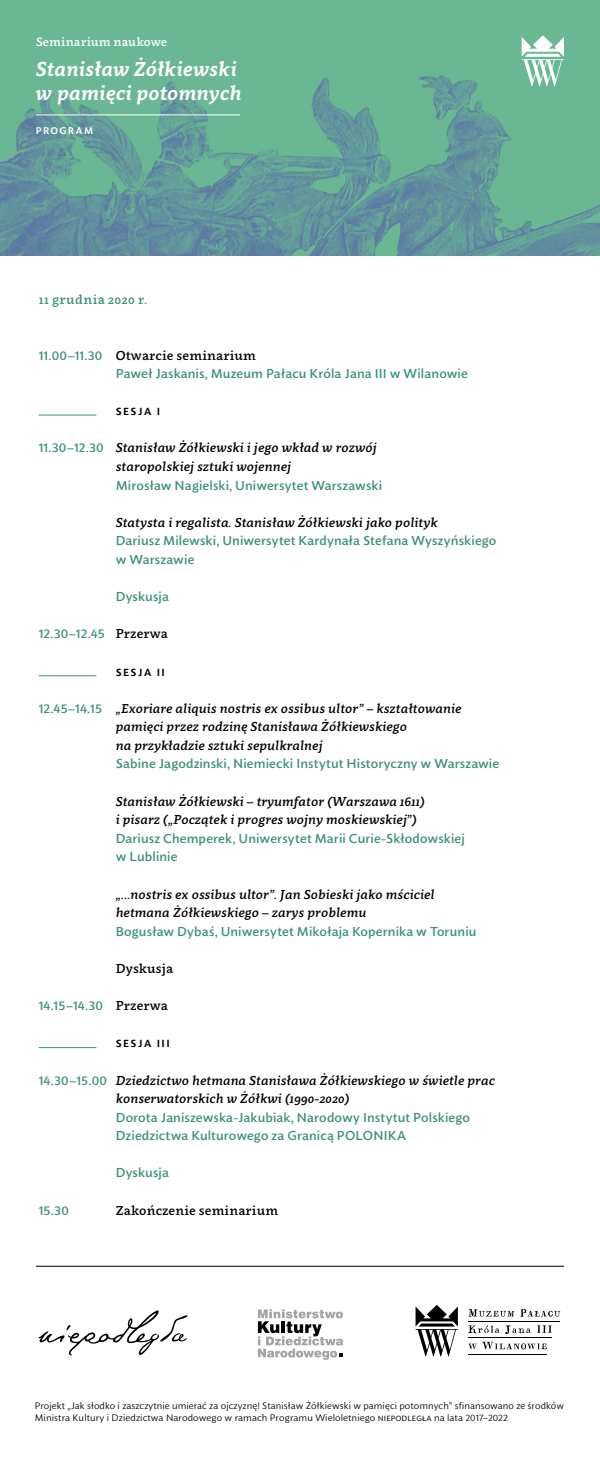
<style>
.page{position:relative;width:600px;height:1460px;background:#fff}
.page>*{position:absolute;margin:0;border:0;box-sizing:border-box;transform-origin:0 0}
.t1{font:italic 700 20px/24px "Clavo";letter-spacing:.005em;color:#fff}
.t2{font:italic 500 12.9px/18.6px "Clavo";letter-spacing:.01em;color:#000}
.t3{font:500 12.9px/18.6px "Lelum Sans";letter-spacing:.01em;color:#3c9178}
.t4{font:500 12.9px "Clavo";letter-spacing:.01em;color:#000}
.t5{font:500 12.9px "Lelum Sans";letter-spacing:.11em;color:#000}
.t6{font:500 12.9px "Clavo";letter-spacing:.03em;color:#3c9178}
.t7{font:500 12px "Clavo";letter-spacing:.005em;color:#fff}
.t8{font:500 12px "Lelum Sans";letter-spacing:.105em;color:#fff}
.t9{font:9.4px/11.2px "Lelum Sans";letter-spacing:.01em;color:#000}
.s1{font-family:"Lelum Sans";color:#3c9178}
.s2{font-family:"Lelum Sans";font-style:normal;color:#3c9178}
.s3{font-family:"Clavo";color:#000}
</style>
<div class="page">
<img style="left:0;top:0;width:600px;height:256px">
<hr style="left:39px;top:415px;width:57px;height:1px;background:#3c9178">
<hr style="left:39px;top:676px;width:57px;height:1px;background:#3c9178">
<hr style="left:39px;top:1047px;width:57px;height:1px;background:#3c9178">
<svg style="left:38px;top:1310px;width:149px;height:45px"></svg>
<svg style="left:258px;top:1309px;width:85px;height:51px"></svg>
<svg style="left:416px;top:1305px;width:42px;height:51px"></svg>
<hr style="left:468px;top:1321px;width:92px;height:1px;background:#000">
<svg style="left:468px;top:1309px;width:46px;height:8px"></svg>
<svg style="left:520px;top:1309px;width:40px;height:8px"></svg>
<hr style="left:468px;top:1338px;width:84px;height:1px;background:#000">
<svg style="left:468px;top:1325px;width:63px;height:9px"></svg>
<svg style="left:537px;top:1325px;width:15px;height:8px"></svg>
<hr style="left:469px;top:1354px;width:78px;height:1px;background:#000">
<svg style="left:468px;top:1342px;width:79px;height:8px"></svg>
<hr style="left:36px;top:1266px;width:528px;height:1px;background:#000">
<hr style="left:36px;top:115px;width:204px;height:1px;background:#fff">
<svg style="left:522px;top:35px;width:42px;height:51px"></svg>
<p class="t7" style="left:36px;top:33px;width:132px">Seminarium naukowe</p>
<h1 class="t1" style="left:36px;top:56px;width:207px">Stanisław Żółkiewski w pamięci potomnych</h1>
<p class="t8" style="left:36px;top:121px;width:59px">program</p>
<p class="t6" style="left:39px;top:290px;width:110px">11 grudnia 2020 r.</p>
<p class="t4" style="left:39px;top:346px;width:219px"><span class="s1">11.00–11.30</span> Otwarcie seminarium</p>
<p class="t3" style="left:116px;top:365px;width:354px">Paweł Jaskanis, Muzeum Pałacu Króla Jana III w Wilanowie</p>
<p class="t5" style="left:116px;top:401px;width:46px">SESJa I</p>
<p class="t2" style="left:116px;top:438px;width:263px;text-indent:-77px"><span class="s2">11.30–12.30</span> Stanisław Żółkiewski i jego wkład w rozwój staropolskiej sztuki wojennej</p>
<p class="t3" style="left:116px;top:476px;width:268px">Mirosław Nagielski, Uniwersytet Warszawski</p>
<p class="t2" style="left:116px;top:513px;width:323px">Statysta i regalista. Stanisław Żółkiewski jako polityk</p>
<p class="t3" style="left:116px;top:532px;width:382px">Dariusz Milewski, Uniwersytet Kardynała Stefana Wyszyńskiego w Warszawie</p>
<p class="t3" style="left:116px;top:588px;width:55px">Dyskusja</p>
<p class="t3" style="left:39px;top:625px;width:131px">12.30–12.45 <span class="s3">Przerwa</span></p>
<p class="t5" style="left:116px;top:661px;width:51px">SESJa II</p>
<p class="t2" style="left:116px;top:698px;width:347px;text-indent:-77px"><span class="s2">12.45–14.15</span> „Exoriare aliquis nostris ex ossibus ultor” – kształtowanie pamięci przez rodzinę Stanisława Żółkiewskiego<br>na przykładzie sztuki sepulkralnej</p>
<p class="t3" style="left:116px;top:755px;width:385px">Sabine Jagodzinski, Niemiecki Instytut Historyczny w Warszawie</p>
<p class="t2" style="left:116px;top:791px;width:311px">Stanisław Żółkiewski – tryumfator (Warszawa 1611) i pisarz („Początek i progres wojny moskiewskiej”)</p>
<p class="t3" style="left:116px;top:830px;width:351px">Dariusz Chemperek, Uniwersytet Marii Curie-Skłodowskiej w Lublinie</p>
<p class="t2" style="left:116px;top:884px;width:320px">„...nostris ex ossibus ultor”. Jan Sobieski jako mściciel hetmana Żółkiewskiego – zarys problemu</p>
<p class="t3" style="left:116px;top:923px;width:362px">Bogusław Dybaś, Uniwersytet Mikołaja Kopernika w Toruniu</p>
<p class="t4" style="left:116px;top:959px;width:59px">Dyskusja</p>
<p class="t3" style="left:39px;top:997px;width:131px">14.15–14.30 <span class="s3">Przerwa</span></p>
<p class="t5" style="left:116px;top:1033px;width:56px">SESJa III</p>
<p class="t2" style="left:116px;top:1070px;width:381px;text-indent:-77px"><span class="s2">14.30–15.00</span> Dziedzictwo hetmana Stanisława Żółkiewskiego w świetle prac konserwatorskich w Żółkwi (1990-2020)</p>
<p class="t3" style="left:116px;top:1108px;width:356px">Dorota Janiszewska-Jakubiak, Narodowy Instytut Polskiego<br>Dziedzictwa Kulturowego za Granicą POLONIKA</p>
<p class="t3" style="left:116px;top:1164px;width:55px">Dyskusja</p>
<p class="t3" style="left:39px;top:1201px;width:32px">15.30</p>
<p class="t4" style="left:116px;top:1201px;width:164px">Zakończenie seminarium</p>
<p class="t9" style="left:35px;top:1401px;width:531px">Projekt „Jak słodko i zaszczytnie umierać za ojczyznę! Stanisław Żółkiewski w pamięci potomnych” sfinansowano ze środków<br>Ministra Kultury i Dziedzictwa Narodowego w ramach Programu Wieloletniego NIEPODLEGŁA na lata 2017–2022</p>
</div>
